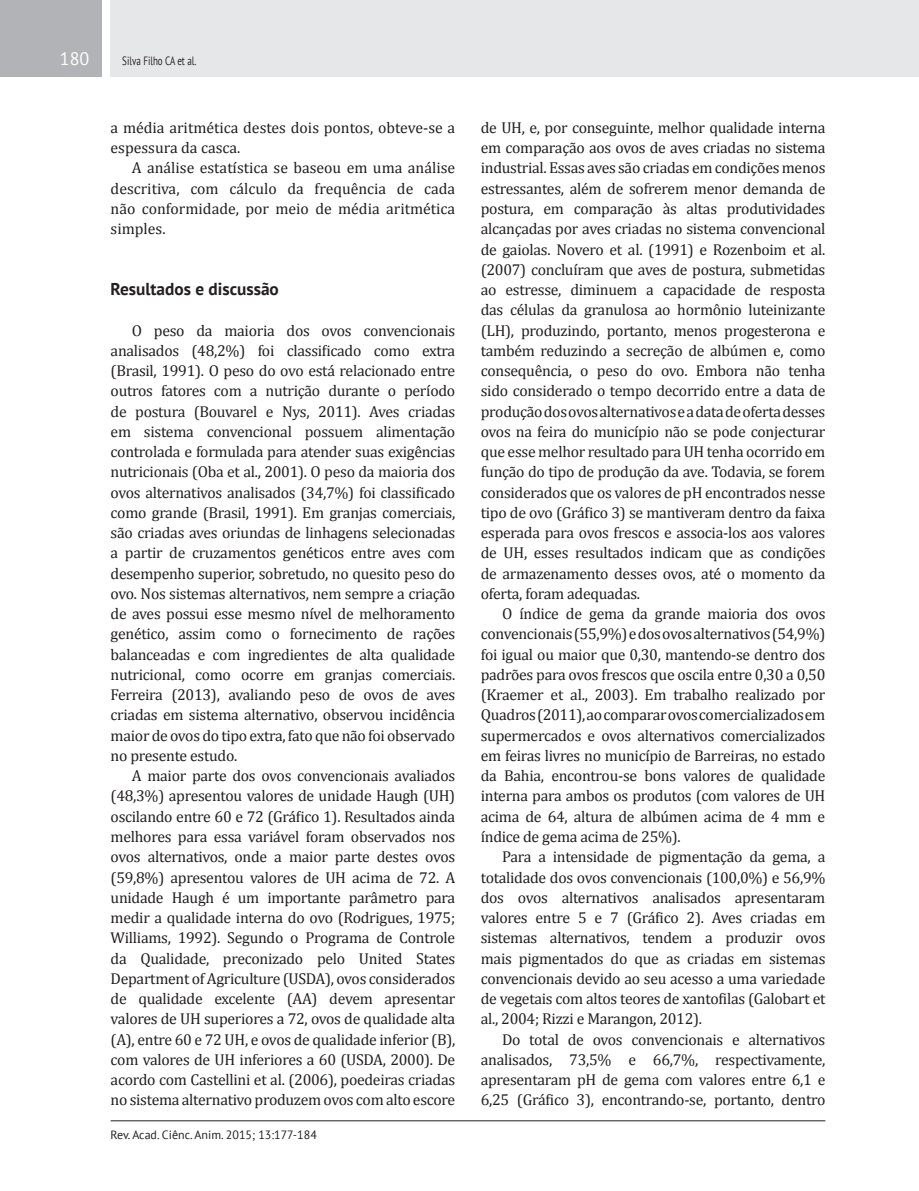
<style>
.page{position:relative;width:919px;height:1191px;background:#fff}
.page>*{position:absolute;margin:0;border:0;box-sizing:border-box;transform-origin:0 0}
.t1{font:18px "PT Sans";color:#fff}
.Título_1{font:700 17.25px "PT Sans";color:#231f20}
.TEXTO{font:15.75px/20.2px "Cambria";letter-spacing:-.02em;color:#231f20;text-align:justify}
.TEXTO-2{font:15.75px/20.2px "Cambria";color:#231f20}
.t2{font:12px "PT Sans";color:#231f20}
.t3{font:12px "PT Sans";color:#231f20;scale:.75 1}
</style>
<div class="page">
<div style="left:111px;top:0;width:807px;height:77px;background:#e6e7e9"></div>
<div style="left:0;top:0;width:102px;height:77px;background:#b2b3b7"></div>
<hr style="left:111px;top:1120px;width:714px;height:1px;background:#231f20">
<p class="t1" style="left:60px;top:47px;width:31px">180</p>
<p class="t3" style="left:122px;top:53px;width:100px">Silva Filho CA et al.</p>
<p class="TEXTO-2" style="left:111px;top:117px;width:346px">a média aritmética destes dois pontos, obteve-se a espessura da casca.</p>
<p class="TEXTO" style="left:111px;top:158px;width:346px;text-indent:21px">A análise estatística se baseou em uma análise descritiva, com cálculo da frequência de cada não conformidade, por meio de média aritmética simples.</p>
<p class="Título_1" style="left:111px;top:278px;width:170px">Resultados e discussão</p>
<p class="TEXTO" style="left:111px;top:320px;width:346px;text-indent:21px">O peso da maioria dos ovos convencionais analisados (48,2%) foi classificado como extra (Brasil, 1991). O peso do ovo está relacionado entre outros fatores com a nutrição durante o período de postura (Bouvarel e Nys, 2011). Aves criadas em sistema convencional possuem alimentação controlada e formulada para atender suas exigências nutricionais (Oba et al., 2001). O peso da maioria dos ovos alternativos analisados (34,7%) foi classificado como grande (Brasil, 1991). Em granjas comerciais, são criadas aves oriundas de linhagens selecionadas a partir de cruzamentos genéticos entre aves com desempenho superior, sobretudo, no quesito peso do ovo. Nos sistemas alternativos, nem sempre a criação de aves possui esse mesmo nível de melhoramento genético, assim como o fornecimento de rações balanceadas e com ingredientes de alta qualidade nutricional, como ocorre em granjas comerciais.<br>Ferreira (2013), avaliando peso de ovos de aves criadas em sistema alternativo, observou incidência maior de ovos do tipo extra, fato que não foi observado no presente estudo.</p>
<p class="TEXTO" style="left:111px;top:765px;width:346px;text-indent:21px">A maior parte dos ovos convencionais avaliados (48,3%) apresentou valores de unidade Haugh (UH) oscilando entre 60 e 72 (Gráfico 1). Resultados ainda melhores para essa variável foram observados nos ovos alternativos, onde a maior parte destes ovos (59,8%) apresentou valores de UH acima de 72. A unidade Haugh é um importante parâmetro para medir a qualidade interna do ovo (Rodrigues, 1975; Williams, 1992). Segundo o Programa de Controle da Qualidade, preconizado pelo United States Department of Agriculture (USDA), ovos considerados de qualidade excelente (AA) devem apresentar valores de UH superiores a 72, ovos de qualidade alta (A), entre 60 e 72 UH, e ovos de qualidade inferior (B), com valores de UH inferiores a 60 (USDA, 2000). De acordo com Castellini et al. (2006), poedeiras criadas no sistema alternativo produzem ovos com alto escore</p>
<p class="t2" style="left:111px;top:1126px;width:208px">Rev. Acad. Ciênc. Anim. 2015; 13:177-184</p>
<p class="TEXTO" style="left:480px;top:117px;width:346px">de UH, e, por conseguinte, melhor qualidade interna em comparação aos ovos de aves criadas no sistema industrial. Essas aves são criadas em condições menos estressantes, além de sofrerem menor demanda de postura, em comparação às altas produtividades alcançadas por aves criadas no sistema convencional de gaiolas. Novero et al. (1991) e Rozenboim et al. (2007) concluíram que aves de postura, submetidas ao estresse, diminuem a capacidade de resposta das células da granulosa ao hormônio luteinizante (LH), produzindo, portanto, menos progesterona e também reduzindo a secreção de albúmen e, como consequência, o peso do ovo. Embora não tenha sido considerado o tempo decorrido entre a data de produção dos ovos alternativos e a data de oferta desses ovos na feira do município não se pode conjecturar que esse melhor resultado para UH tenha ocorrido em função do tipo de produção da ave. Todavia, se forem considerados que os valores de pH encontrados nesse tipo de ovo (Gráfico 3) se mantiveram dentro da faixa esperada para ovos frescos e associa-los aos valores de UH, esses resultados indicam que as condições de armazenamento desses ovos, até o momento da oferta, foram adequadas.</p>
<p class="TEXTO" style="left:480px;top:603px;width:346px;text-indent:21px">O índice de gema da grande maioria dos ovos convencionais (55,9%) e dos ovos alternativos (54,9%) foi igual ou maior que 0,30, mantendo-se dentro dos padrões para ovos frescos que oscila entre 0,30 a 0,50 (Kraemer et al., 2003). Em trabalho realizado por Quadros (2011), ao comparar ovos comercializados em supermercados e ovos alternativos comercializados em feiras livres no município de Barreiras, no estado da Bahia, encontrou-se bons valores de qualidade interna para ambos os produtos (com valores de UH acima de 64, altura de albúmen acima de 4 mm e índice de gema acima de 25%).</p>
<p class="TEXTO" style="left:480px;top:846px;width:346px;text-indent:21px">Para a intensidade de pigmentação da gema, a totalidade dos ovos convencionais (100,0%) e 56,9% dos ovos alternativos analisados apresentaram valores entre 5 e 7 (Gráfico 2). Aves criadas em sistemas alternativos, tendem a produzir ovos mais pigmentados do que as criadas em sistemas convencionais devido ao seu acesso a uma variedade de vegetais com altos teores de xantofilas (Galobart et al., 2004; Rizzi e Marangon, 2012).</p>
<p class="TEXTO" style="left:480px;top:1029px;width:346px;text-indent:21px">Do total de ovos convencionais e alternativos analisados, 73,5% e 66,7%, respectivamente, apresentaram pH de gema com valores entre 6,1 e 6,25 (Gráfico 3), encontrando-se, portanto, dentro</p>
</div>
